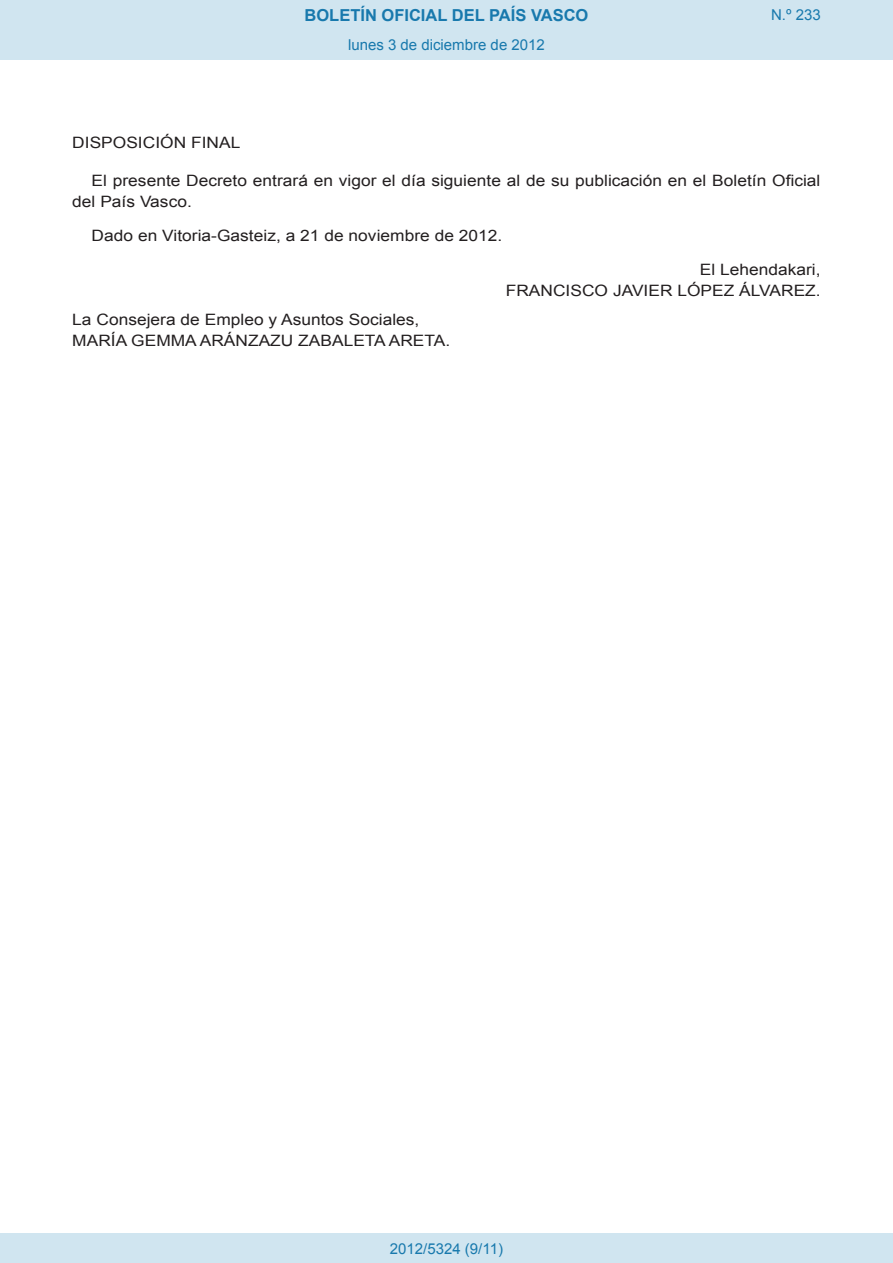
<style>
.page{position:relative;width:893px;height:1263px;background:#fff}
.page>*{position:absolute;margin:0;border:0;box-sizing:border-box;transform-origin:0 0}
.t1{font:700 16.5px "Arial";color:#1879ad}
.BOPVDetalle{font:15.6px/21px "Arial";color:#231f20;scale:1.11 1}
.BOPVFirmaLugFec{font:15.6px "Arial";color:#231f20;scale:1.11 1}
.BOPVFirmaPuesto{font:15.6px "Arial";color:#231f20;scale:1.11 1}
.BOPVFirmaNombre{font:15.6px "Arial";color:#231f20;scale:1.11 1}
.BOPVNombreLehen2{font:15.6px "Arial";color:#231f20;scale:1.11 1}
.BOPVDisposicion{font:15.6px "Arial";color:#231f20;scale:1.11 1}
.BOPVPuestoLehen2{font:15.6px "Arial";color:#231f20;scale:1.11 1}
.Paginacion_Centro{font:15px "Arial";color:#1879ad}
</style>
<div class="page">
<div style="left:0;top:0;width:893px;height:60px;background:#d0e5f0"></div>
<div style="left:0;top:1233px;width:893px;height:30px;background:#d0e5f0"></div>
<p class="t1" style="left:305px;top:4px;width:285px">BOLETÍN OFICIAL DEL PAÍS VASCO</p>
<p class="Paginacion_Centro" style="left:348px;top:35px;width:198px">lunes 3 de diciembre de 2012</p>
<p class="Paginacion_Centro" style="left:771px;top:5px;width:51px">N.º 233</p>
<p class="BOPVDisposicion" style="left:72px;top:132px;width:153px">DISPOSICIÓN FINAL</p>
<p class="BOPVDetalle" style="left:72px;top:170px;width:675px;text-indent:19px">El presente Decreto entrará en vigor el día siguiente al de su publicación en el Boletín Oficial del País Vasco.</p>
<p class="BOPVFirmaLugFec" style="left:92px;top:225px;width:371px">Dado en Vitoria-Gasteiz, a 21 de noviembre de 2012.</p>
<p class="BOPVPuestoLehen2" style="left:700px;top:259px;width:110px">El Lehendakari,</p>
<p class="BOPVNombreLehen2" style="left:506px;top:280px;width:285px">FRANCISCO JAVIER LÓPEZ ÁLVAREZ.</p>
<p class="BOPVFirmaPuesto" style="left:72px;top:309px;width:314px">La Consejera de Empleo y Asuntos Sociales,</p>
<p class="BOPVFirmaNombre" style="left:72px;top:330px;width:342px">MARÍA GEMMA ARÁNZAZU ZABALETA ARETA.</p>
<p class="Paginacion_Centro" style="left:390px;top:1238px;width:115px">2012/5324 (9/11)</p>
</div>
